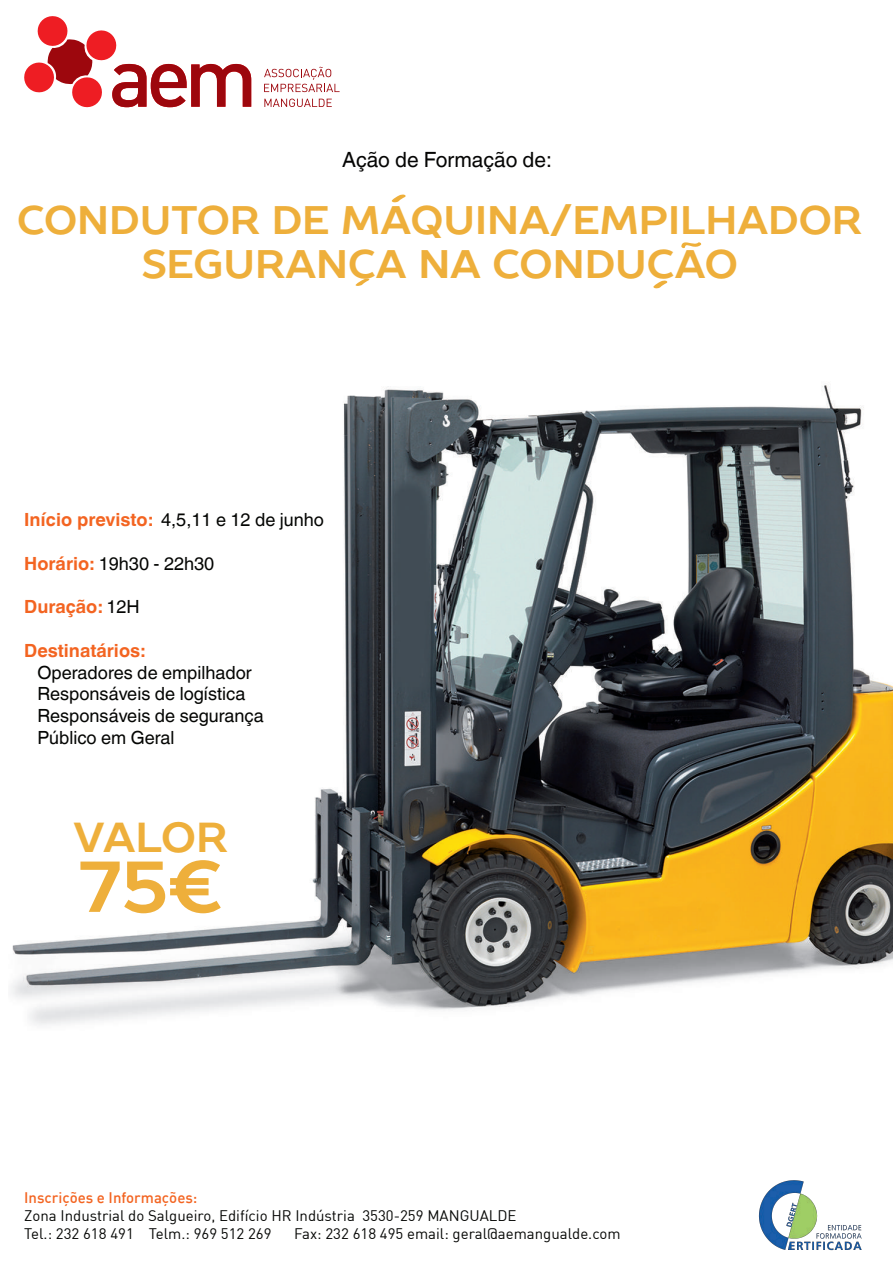
<style>
.page{position:relative;width:893px;height:1263px;background:#fff}
.page>*{position:absolute;margin:0;border:0;box-sizing:border-box;transform-origin:0 0}
.t1{font:700 71.85px "Prosto Sans";color:#eeaf3b}
.t2{font:700 41.85px "Prosto Sans";letter-spacing:-.01em;color:#eeaf3b}
.t3{font:700 39.9px/44.4px "Prosto Sans";color:#eeaf3b;text-align:center}
.t4{font:21px "Helvetica World";color:#050504}
.t5{font:18.15px/21.8px "Helvetica World";color:#040503}
.t6{font:700 18.15px "Helvetica World";color:#f36421}
.t7{font:15px/18px "DIN";color:#060705}
.t8{font:500 15px "DIN";color:#f36421}
.s1{font-weight:700;color:#f36421}
.s2{font-weight:400;color:#040503}
</style>
<div class="page">
<img style="left:11px;top:288px;width:882px;height:737px">
<img style="left:759px;top:1180px;width:103px;height:70px">
<svg style="left:24px;top:16px;width:227px;height:92px"></svg>
<svg style="left:264px;top:67px;width:76px;height:25px"></svg>
<svg style="left:264px;top:99px;width:68px;height:8px"></svg>
<svg style="left:391px;top:194px;width:15px;height:8px"></svg>
<svg style="left:653px;top:280px;width:15px;height:8px"></svg>
<svg style="left:681px;top:242px;width:21px;height:7px"></svg>
<svg style="left:355px;top:278px;width:15px;height:8px"></svg>
<p class="t4" style="left:342px;top:147px;width:212px">Ação de Formação de:</p>
<h3 class="t3" style="left:17px;top:198px;width:847px">CONDUTOR DE MAQUINA/EMPILHADOR<br>SEGURANCA NA CONDUCAO</h3>
<p class="t5" style="left:24px;top:509px;width:301px"><span class="s1">Início previsto:</span> 4,5,11 e 12 de junho</p>
<p class="t5" style="left:24px;top:552px;width:192px"><span class="s1">Horário:</span> 19h30 - 22h30</p>
<p class="t6" style="left:24px;top:596px;width:117px">Duração: <span class="s2">12H</span></p>
<p class="t6" style="left:24px;top:640px;width:123px">Destinatários:</p>
<p class="t5" style="left:37px;top:661px;width:228px">Operadores de empilhador<br>Responsáveis de logística<br>Responsáveis de segurança<br>Público em Geral</p>
<h2 class="t2" style="left:74px;top:811px;width:156px">VALOR</h2>
<h1 class="t1" style="left:79px;top:842px;width:145px">75€</h1>
<p class="t8" style="left:24px;top:1188px;width:175px">Inscrições e Informações:</p>
<p class="t7" style="left:24px;top:1207px;width:494px">Zona Industrial do Salgueiro, Edifício HR Indústria 3530-259 MANGUALDE<br>Tel.: 232 618 491 Telm.: 969 512 269</p>
<p class="t7" style="left:294px;top:1225px;width:328px">Fax: 232 618 495 email: geral@aemangualde.com</p>
</div>
